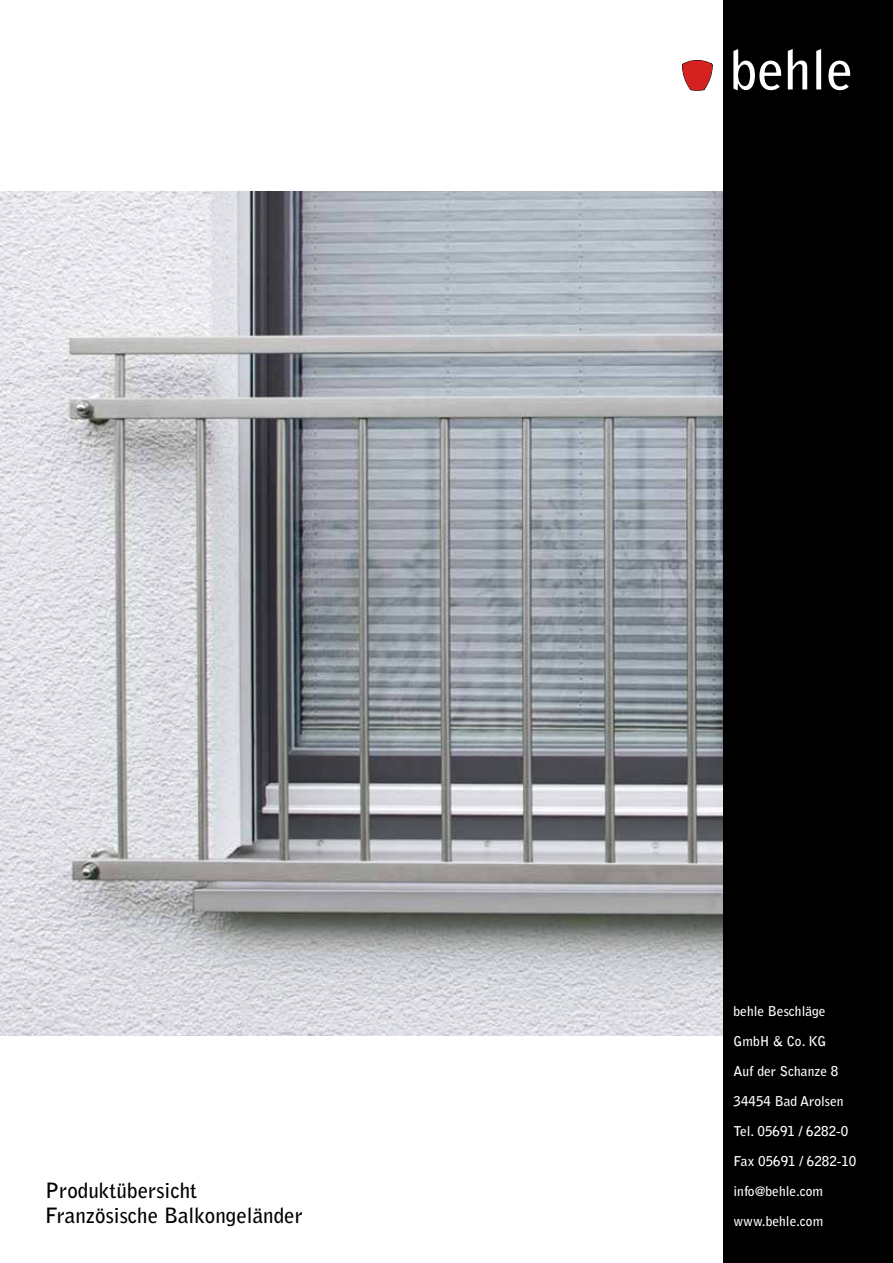
<style>
.page{position:relative;width:893px;height:1263px;background:#fff}
.page>*{position:absolute;margin:0;border:0;box-sizing:border-box;transform-origin:0 0}
.t1{font:700 54px "Bell Gothic Std";color:#fff}
.t2{font:700 21px/25.2px "Bell Gothic Std";color:#000}
.t3{font:700 13.5px "Bell Gothic Std";color:#fff}
</style>
<div class="page">
<img style="left:0;top:192px;width:723px;height:843px">
<div style="left:723px;top:0;width:170px;height:1263px;background:#000"></div>
<svg style="left:682px;top:60px;width:30px;height:31px"></svg>
<h2 class="t2" style="left:45px;top:1178px;width:259px">Produktübersicht<br>Französische Balkongeländer</h2>
<h1 class="t1" style="left:730px;top:37px;width:125px">behle</h1>
<p class="t3" style="left:733px;top:1003px;width:94px">behle Beschläge</p>
<p class="t3" style="left:733px;top:1033px;width:95px">GmbH &amp; Co. KG</p>
<p class="t3" style="left:733px;top:1063px;width:106px">Auf der Schanze 8</p>
<p class="t3" style="left:733px;top:1093px;width:112px">34454 Bad Arolsen</p>
<p class="t3" style="left:733px;top:1123px;width:116px">Tel. 05691 / 6282-0</p>
<p class="t3" style="left:733px;top:1153px;width:124px">Fax 05691 / 6282-10</p>
<p class="t3" style="left:733px;top:1183px;width:91px">info@behle.com</p>
<p class="t3" style="left:733px;top:1213px;width:91px">www.behle.com</p>
</div>
